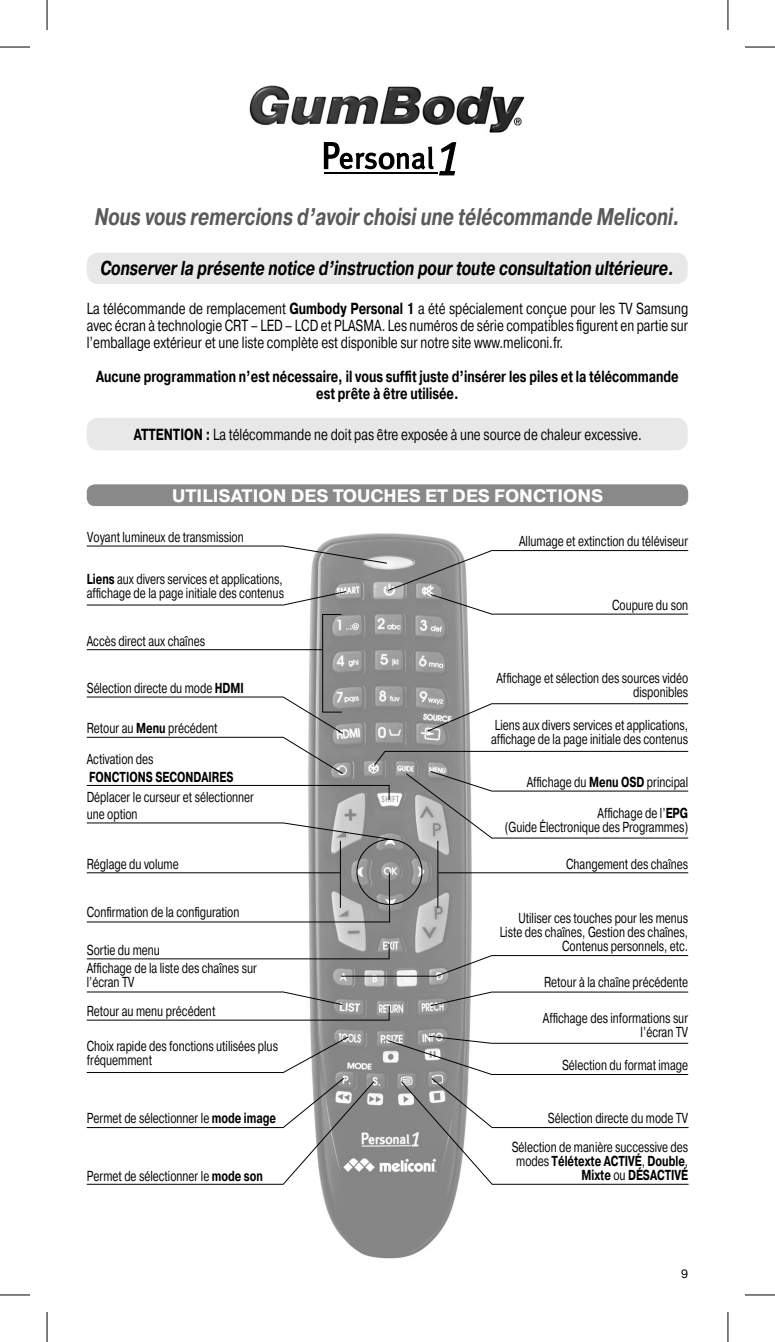
<style>
.page{position:relative;width:775px;height:1342px;background:#fff}
.page>*{position:absolute;margin:0;border:0;box-sizing:border-box;transform-origin:0 0}
.t1{font:italic 700 24px "Pragmatica TT";color:#5a5a5a;scale:.75 1}
.t2{font:italic 700 20px "Pragmatica TT";color:#000;scale:.75 1}
.t3{font:700 18px "Pragmatica TT";color:#fff}
.t4{font:16px/17px "Pragmatica TT";color:#000;text-align:justify;scale:.75 1}
.t5{font:700 16px/17px "Pragmatica TT";color:#000;text-align:center;scale:.75 1}
.t6{font:14.4px/14px "Pragmatica TT";color:#000;text-align:right;scale:.73 1}
.t7{font:700 14.4px "Pragmatica TT";color:#000;scale:.73 1}
.t8{font:12px "Pragmatica TT";color:#000}
.s1{font-weight:700}
</style>
<div class="page">
<img style="left:264px;top:533px;width:244px;height:726px">
<div style="left:87px;top:253px;width:600px;height:31px;background:#e8e8e8;border-radius:11px"></div>
<div style="left:87px;top:418px;width:600px;height:32px;background:#e8e8e8;border-radius:11px"></div>
<div style="left:87px;top:484px;width:601px;height:22px;background:#898989;border-radius:8px"></div>
<div style="left:322px;top:614px;width:20px;height:98px;border:1px solid #000"></div>
<hr style="left:87px;top:649px;width:235px;height:1px;background:#000">
<svg style="left:86px;top:871px;width:304px;height:51px"></svg>
<hr style="left:87px;top:958px;width:302px;height:1px;background:#000">
<svg style="left:340px;top:943px;width:349px;height:34px"></svg>
<svg style="left:86px;top:990px;width:257px;height:15px"></svg>
<hr style="left:87px;top:1019px;width:302px;height:1px;background:#000">
<svg style="left:388px;top:1005px;width:1px;height:15px"></svg>
<svg style="left:429px;top:991px;width:260px;height:15px"></svg>
<svg style="left:86px;top:1035px;width:289px;height:150px"></svg>
<svg style="left:387px;top:1035px;width:302px;height:150px"></svg>
<svg style="left:86px;top:545px;width:603px;height:70px"></svg>
<div style="left:356px;top:839px;width:66px;height:65px;border:1px solid #000;border-radius:50%"></div>
<hr style="left:340px;top:840px;width:1px;height:67px;background:#000">
<hr style="left:87px;top:872px;width:253px;height:1px;background:#000">
<hr style="left:437px;top:840px;width:1px;height:67px;background:#000">
<hr style="left:438px;top:872px;width:250px;height:1px;background:#000">
<svg style="left:86px;top:696px;width:603px;height:144px"></svg>
<img style="left:249px;top:85px;width:276px;height:48px">
<svg style="left:323px;top:142px;width:134px;height:34px"></svg>
<hr style="left:324px;top:172px;width:113px;height:2px;background:#000">
<hr style="left:0;top:47px;width:30px;height:1px;background:#000">
<hr style="left:744px;top:47px;width:30px;height:1px;background:#000">
<hr style="left:0;top:1294px;width:30px;height:1px;background:#000">
<hr style="left:744px;top:1294px;width:30px;height:1px;background:#000">
<hr style="left:47px;top:0;width:1px;height:30px;background:#000">
<hr style="left:47px;top:1311px;width:1px;height:30px;background:#000">
<hr style="left:727px;top:0;width:1px;height:30px;background:#000">
<hr style="left:727px;top:1311px;width:1px;height:30px;background:#000">
<h1 class="t1" style="left:95px;top:202px;width:781px">Nous vous remercions d’avoir choisi une télécommande Meliconi.</h1>
<h2 class="t2" style="left:100px;top:257px;width:766px">Conserver la présente notice d’instruction pour toute consultation ultérieure.</h2>
<p class="t4" style="left:87px;top:300px;width:803px">La télécommande de remplacement <span class="s1">Gumbody Personal 1</span> a été spécialement conçue pour les TV Samsung avec écran à technologie CRT – LED – LCD et PLASMA. Les numéros de série compatibles figurent en partie sur l’emballage extérieur et une liste complète est disponible sur notre site www.meliconi.fr.</p>
<p class="t5" style="left:96px;top:369px;width:778px">Aucune programmation n’est nécessaire, il vous suffit juste d’insérer les piles et la télécommande est prête à être utilisée.</p>
<p class="t4" style="left:134px;top:427px;width:678px"><span class="s1">ATTENTION :</span> La télécommande ne doit pas être exposée à une source de chaleur excessive.</p>
<p class="t3" style="left:172px;top:485px;width:432px">UTILISATION DES TOUCHES ET DES FONCTIONS</p>
<p class="t6" style="left:87px;top:530px;width:216px">Voyant lumineux de transmission</p>
<p class="t6" style="left:87px;top:572px;width:271px;text-align:left"><span class="s1">Liens</span> aux divers services et applications, affichage de la page initiale des contenus</p>
<p class="t6" style="left:87px;top:634px;width:163px">Accès direct aux chaînes</p>
<p class="t6" style="left:519px;top:535px;width:233px">Allumage et extinction du téléviseur</p>
<p class="t6" style="left:612px;top:598px;width:106px">Coupure du son</p>
<p class="t6" style="left:87px;top:681px;width:217px">Sélection directe du mode <span class="s1">HDMI</span></p>
<p class="t6" style="left:496px;top:671px;width:264px">Affichage et sélection des sources vidéo disponibles</p>
<p class="t6" style="left:87px;top:721px;width:181px">Retour au <span class="s1">Menu</span> précédent</p>
<p class="t6" style="left:491px;top:718px;width:271px;text-align:left">Liens aux divers services et applications, affichage de la page initiale des contenus</p>
<p class="t6" style="left:87px;top:752px;width:93px">Activation des</p>
<p class="t7" style="left:89px;top:768px;width:199px">FONCTIONS SECONDAIRES</p>
<p class="t6" style="left:87px;top:788px;width:231px;line-height:17.2px;text-align:left">Déplacer le curseur et sélectionner une option</p>
<p class="t6" style="left:87px;top:857px;width:127px">Réglage du volume</p>
<p class="t6" style="left:87px;top:905px;width:210px">Confirmation de la configuration</p>
<p class="t6" style="left:87px;top:943px;width:102px">Sortie du menu</p>
<p class="t6" style="left:87px;top:961px;width:234px;text-align:left">Affichage de la liste des chaînes sur l’écran TV</p>
<p class="t6" style="left:87px;top:1004px;width:178px">Retour au menu précédent</p>
<p class="t6" style="left:87px;top:1039px;width:263px;text-align:left">Choix rapide des fonctions utilisées plus fréquemment</p>
<p class="t6" style="left:87px;top:1111px;width:261px">Permet de sélectionner le <span class="s1">mode image</span></p>
<p class="t6" style="left:87px;top:1168px;width:242px">Permet de sélectionner le <span class="s1">mode son</span></p>
<p class="t6" style="left:526px;top:775px;width:223px">Affichage du <span class="s1">Menu OSD</span> principal</p>
<p class="t6" style="left:504px;top:806px;width:253px">Affichage de l’<span class="s1">EPG<br></span>(Guide Électronique des Programmes)</p>
<p class="t6" style="left:566px;top:857px;width:169px">Changement des chaînes</p>
<p class="t6" style="left:499px;top:911px;width:259px">Utiliser ces touches pour les menus<br>Liste des chaînes, Gestion des chaînes,<br>Contenus personnels, etc.</p>
<p class="t6" style="left:544px;top:975px;width:199px">Retour à la chaîne précédente</p>
<p class="t6" style="left:542px;top:1011px;width:201px">Affichage des informations sur l’écran TV</p>
<p class="t6" style="left:562px;top:1058px;width:174px">Sélection du format image</p>
<p class="t6" style="left:547px;top:1111px;width:194px">Sélection directe du mode TV</p>
<p class="t6" style="left:511px;top:1140px;width:243px">Sélection de manière successive des modes <span class="s1">Télétexte ACTIVÉ</span>, <span class="s1">Double</span>,<br><span class="s1">Mixte</span> ou <span class="s1">DÉSACTIVÉ</span></p>
<p class="t8" style="left:681px;top:1266px;width:8px">9</p>
</div>
